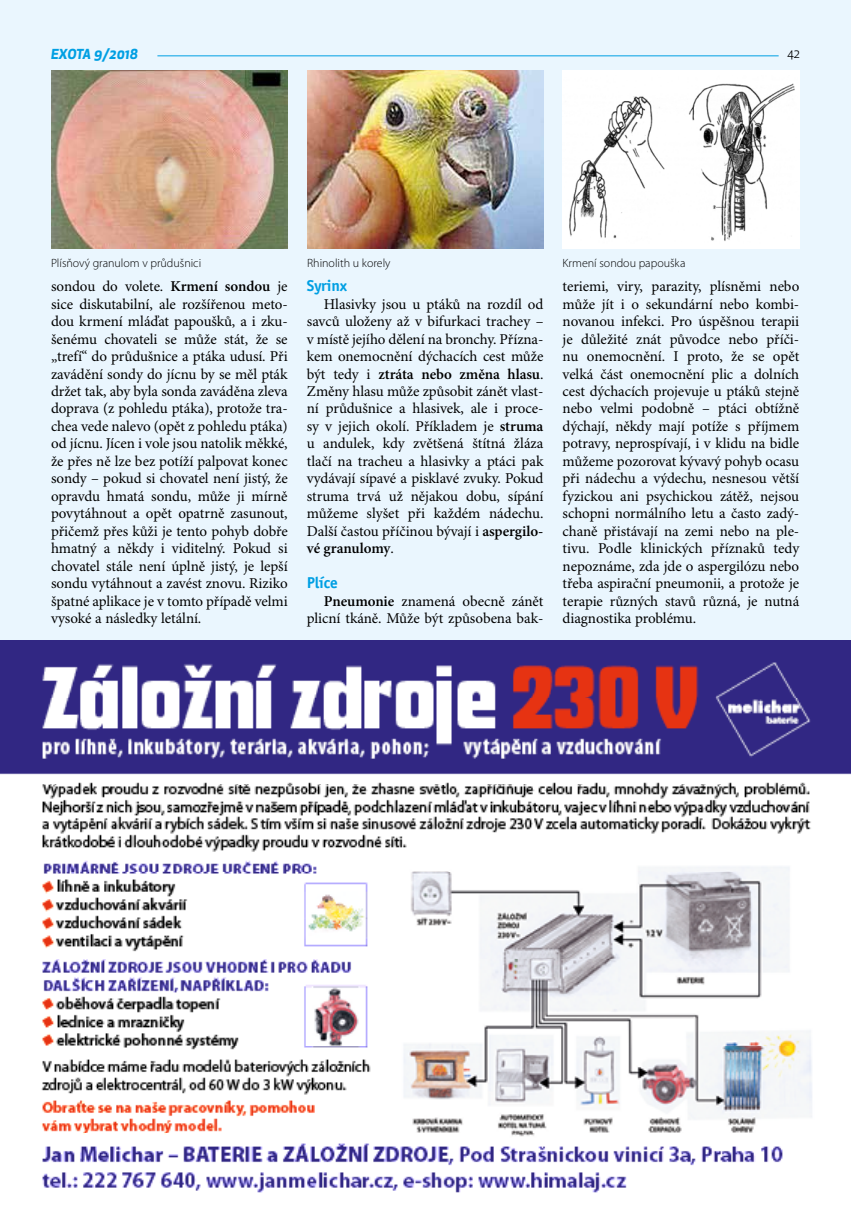
<style>
.page{position:relative;width:851px;height:1212px;background:#fff}
.page>*{position:absolute;margin:0;border:0;box-sizing:border-box;transform-origin:0 0}
.t1{font:700 15.75px "Officina Sans Itc TOT";letter-spacing:-.005em;color:#009fe3}
.t2{font:15px/17.4px "Minion Pro";letter-spacing:-.005em;color:#000;text-align:justify}
.t3{font:italic 700 13.5px "Apex New";color:#009fe3}
.t4{font:300 12px "Myriad Pro";color:#000}
.t5{font:12px "Apex New";color:#000}
.s1{font-weight:600}
</style>
<div class="page">
<div style="left:0;top:0;width:850px;height:1212px;background:#eaf6fe"></div>
<img style="left:51px;top:70px;width:237px;height:179px">
<img style="left:307px;top:70px;width:237px;height:179px">
<div style="left:562px;top:70px;width:237px;height:179px;background:#fff"></div>
<img style="left:569px;top:83px;width:226px;height:158px">
<img style="left:0;top:641px;width:850px;height:571px">
<hr style="left:157px;top:55px;width:621px;height:1px;background:#009fe3">
<p class="t3" style="left:51px;top:44px;width:88px">EXOTA 9/2018</p>
<p class="t5" style="left:787px;top:46px;width:14px">42</p>
<p class="t4" style="left:51px;top:256px;width:152px">Plísňový granulom v průdušnici</p>
<p class="t4" style="left:307px;top:256px;width:85px">Rhinolith u korely</p>
<p class="t4" style="left:562px;top:256px;width:124px">Krmení sondou papouška</p>
<p class="t2" style="left:51px;top:278px;width:238px">sondou do volete. <span class="s1">Krmení sondou</span> je sice diskutabilní, ale rozšířenou meto&shy;dou krmení mláďat papoušků, a i zku&shy;šenému chovateli se může stát, že se „trefí“ do průdušnice a ptáka udusí. Při zavádění sondy do jícnu by se měl pták držet tak, aby byla sonda zaváděna zleva doprava (z pohledu ptáka), protože tra&shy;chea vede nalevo (opět z pohledu ptáka) od jícnu. Jícen i vole jsou natolik měkké, že přes ně lze bez potíží palpovat konec sondy – pokud si chovatel není jistý, že opravdu hmatá sondu, může ji mírně povytáhnout a opět opatrně zasunout, přičemž přes kůži je tento pohyb dobře hmatný a někdy i viditelný. Pokud si chovatel stále není úplně jistý, je lepší sondu vytáhnout a zavést znovu. Riziko špatné aplikace je v tomto případě velmi vysoké a následky letální.</p>
<p class="t1" style="left:307px;top:276px;width:42px">Syrinx</p>
<p class="t2" style="left:307px;top:296px;width:238px;text-indent:17px">Hlasivky jsou u ptáků na rozdíl od savců uloženy až v bifurkaci trachey – v místě jejího dělení na bronchy. Přízna&shy;kem onemocnění dýchacích cest může být tedy i <span class="s1">ztráta nebo změna hlasu</span>.<br>Změny hlasu může způsobit zánět vlast&shy;ní průdušnice a hlasivek, ale i proce&shy;sy v jejich okolí. Příkladem je <span class="s1">struma </span>u andulek, kdy zvětšená štítná žláza tlačí na tracheu a hlasivky a ptáci pak vydávají sípavé a pisklavé zvuky. Pokud struma trvá už nějakou dobu, sípání můžeme slyšet při každém nádechu.<br>Další častou příčinou bývají i <span class="s1">aspergilo&shy;vé granulomy</span>.</p>
<p class="t1" style="left:307px;top:573px;width:32px">Plíce</p>
<p class="t2" style="left:307px;top:593px;width:238px;text-align:right"><span class="s1">Pneumonie</span> znamená obecně zánět plicní tkáně. Může být způsobena bak-</p>
<p class="t2" style="left:562px;top:278px;width:238px">teriemi, viry, parazity, plísněmi nebo může jít i o sekundární nebo kombi&shy;novanou infekci. Pro úspěšnou terapii je důležité znát původce nebo příči&shy;nu onemocnění. I proto, že se opět velká část onemocnění plic a dolních cest dýchacích projevuje u ptáků stejně nebo velmi podobně – ptáci obtížně dýchají, někdy mají potíže s příjmem potravy, neprospívají, i v klidu na bidle můžeme pozorovat kývavý pohyb ocasu při nádechu a výdechu, nesnesou větší fyzickou ani psychickou zátěž, nejsou schopni normálního letu a často zadý&shy;chaně přistávají na zemi nebo na ple&shy;tivu. Podle klinických příznaků tedy nepoznáme, zda jde o aspergilózu nebo třeba aspirační pneumonii, a protože je terapie různých stavů různá, je nutná diagnostika problému.</p>
</div>
